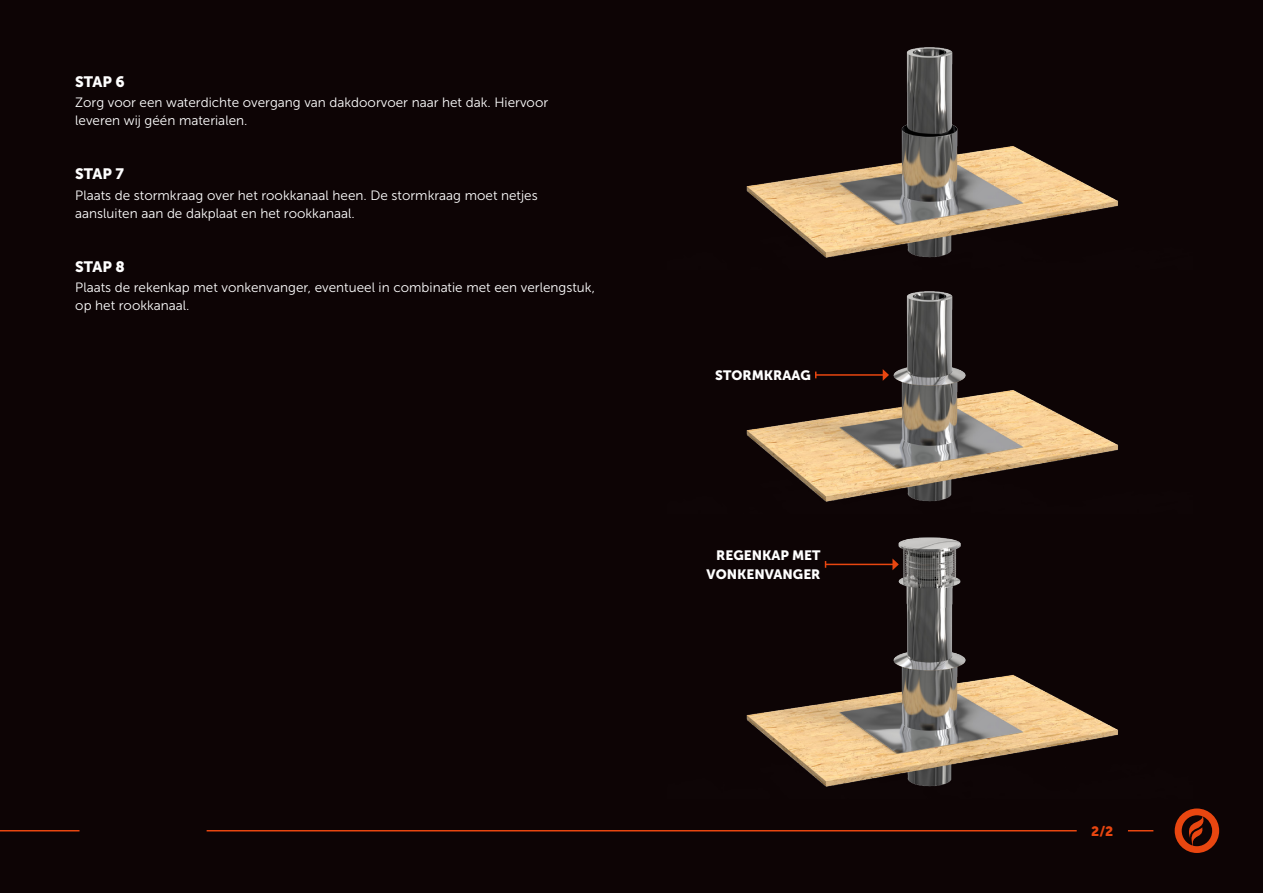
<style>
.page{position:relative;width:1263px;height:893px;background:#0d0405}
.page>*{position:absolute;margin:0;border:0;box-sizing:border-box;transform-origin:0 0}
.t1{font:15px "Museo Sans 900";color:#fff}
.t2{font:13.5px/18px "Museo Sans 300";color:#fff}
.t3{font:13.5px/19.5px "Museo Sans 900";color:#fff;text-align:right}
.t4{font:13.5px "Museo Sans 900";color:#e84610}
</style>
<div class="page">
<svg style="left:1128px;top:830px;width:25px;height:1px"></svg>
<hr style="left:0;top:830px;width:80px;height:1px;background:#e84610">
<hr style="left:207px;top:830px;width:870px;height:1px;background:#e84610">
<svg style="left:1175px;top:808px;width:44px;height:45px"></svg>
<img style="left:746px;top:47px;width:372px;height:211px">
<img style="left:746px;top:291px;width:372px;height:211px">
<img style="left:746px;top:537px;width:372px;height:250px">
<hr style="left:816px;top:374px;width:67px;height:2px;background:#e84610">
<svg style="left:883px;top:369px;width:6px;height:12px"></svg>
<hr style="left:825px;top:564px;width:68px;height:1px;background:#e84610">
<svg style="left:892px;top:558px;width:7px;height:12px"></svg>
<p class="t1" style="left:75px;top:73px;width:51px">STAP 6</p>
<p class="t2" style="left:75px;top:94px;width:474px">Zorg voor een waterdichte overgang van dakdoorvoer naar het dak. Hiervoor leveren wij géén materialen.</p>
<p class="t1" style="left:75px;top:165px;width:50px">STAP 7</p>
<p class="t2" style="left:75px;top:186px;width:464px">Plaats de stormkraag over het rookkanaal heen. De stormkraag moet netjes aansluiten aan de dakplaat en het rookkanaal.</p>
<p class="t1" style="left:75px;top:258px;width:51px">STAP 8</p>
<p class="t2" style="left:75px;top:279px;width:521px">Plaats de rekenkap met vonkenvanger, eventueel in combinatie met een verlengstuk, op het rookkanaal.</p>
<p class="t3" style="left:715px;top:365px;width:97px">STORMKRAAG</p>
<p class="t3" style="left:707px;top:545px;width:115px">REGENKAP MET<br>VONKENVANGER</p>
<p class="t4" style="left:1091px;top:823px;width:24px">2/2</p>
</div>
